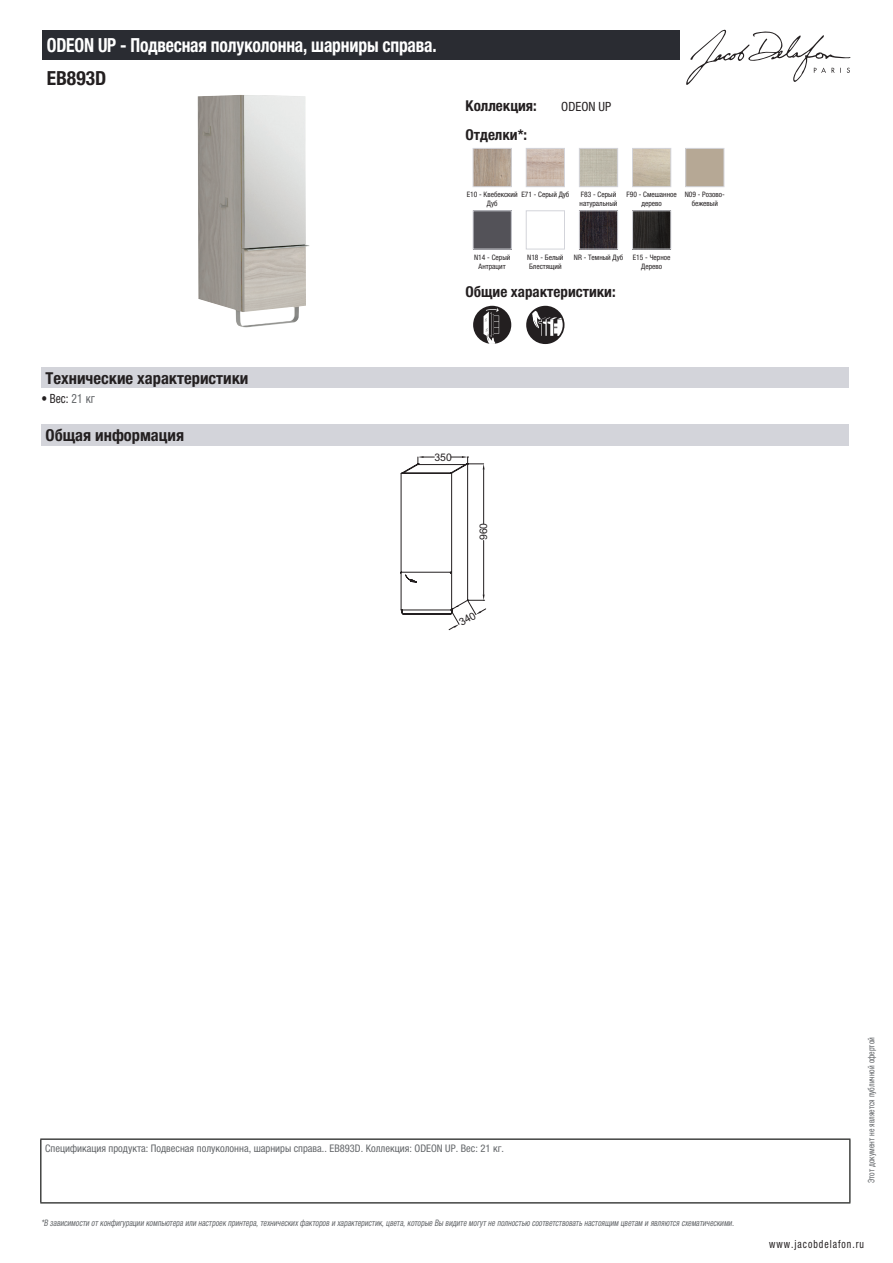
<style>
.page{position:relative;width:893px;height:1263px;background:#fff}
.page>*{position:absolute;margin:0;border:0;box-sizing:border-box;transform-origin:0 0}
.t1{font:700 condensed 19.5px "Helvetica Neue LTCYR";letter-spacing:-.01em;color:#fff;scale:.9 1}
.t2{font:700 condensed 19.5px "Helvetica Neue LTCYR";color:#231f20}
.t3{font:700 condensed 16.5px "Helvetica Neue LTCYR";color:#231f20}
.t4{font:700 condensed 15px "Helvetica Neue LTCYR";color:#231f20}
.t5{font:condensed 12.75px "Helvetica Neue LTCYR";color:#231f20;scale:.9 1}
.t6{font:condensed 12.75px "Helvetica Neue LTCYR";color:#231f20}
.t7{font:condensed 11.25px "Helvetica Neue LTCYR";letter-spacing:.1em;color:#231f20;scale:.87 1}
.t8{font:condensed 10.5px "Helvetica Neue LTCYR";color:#626568}
.t9{font:10.5px "Arial";color:#231f20}
.t10{font:italic condensed 9px "Helvetica Neue LTCYR";color:#626568;scale:.87 1}
.t11{font:condensed 9px "Helvetica Neue LTCYR";color:#626568;scale:.87 1}
.t12{font:condensed 7.5px/9px "Helvetica Neue LTCYR";color:#231f20;text-align:center}
.s1{color:#626568}
</style>
<div class="page">
<svg style="left:686px;top:30px;width:164px;height:55px"></svg>
<img style="left:198px;top:95px;width:111px;height:232px">
<img style="left:475px;top:150px;width:35px;height:35px">
<div style="left:473px;top:148px;width:39px;height:39px;border:1px solid #d3d4da"></div>
<img style="left:528px;top:150px;width:35px;height:35px">
<div style="left:526px;top:148px;width:39px;height:39px;border:1px solid #d3d4da"></div>
<img style="left:581px;top:150px;width:35px;height:35px">
<div style="left:579px;top:148px;width:39px;height:39px;border:1px solid #d3d4da"></div>
<div style="left:632px;top:148px;width:39px;height:39px;border:1px solid #d3d4da"></div>
<div style="left:685px;top:148px;width:39px;height:39px;border:1px solid #d3d4da"></div>
<img style="left:475px;top:212px;width:35px;height:35px">
<div style="left:473px;top:210px;width:39px;height:39px;border:1px solid #d3d4da"></div>
<div style="left:526px;top:210px;width:39px;height:39px;border:1px solid #d3d4da"></div>
<img style="left:581px;top:212px;width:35px;height:35px">
<div style="left:579px;top:210px;width:39px;height:39px;border:1px solid #d3d4da"></div>
<img style="left:634px;top:212px;width:35px;height:35px">
<div style="left:632px;top:210px;width:39px;height:39px;border:1px solid #d3d4da"></div>
<div style="left:473px;top:306px;width:38px;height:38px;background:#231f20;border-radius:19px"></div>
<svg style="left:484px;top:308px;width:15px;height:36px"></svg>
<svg style="left:526px;top:306px;width:38px;height:38px"></svg>
<div style="left:41px;top:367px;width:808px;height:21px;background:#d3d4da"></div>
<div style="left:41px;top:424px;width:808px;height:21px;background:#d3d4da"></div>
<div style="left:43px;top:30px;width:637px;height:30px;background:#2a2c32"></div>
<hr style="left:40px;top:1138px;width:810px;height:2px;background:#040503">
<hr style="left:40px;top:1140px;width:1px;height:62px;background:#040503">
<hr style="left:849px;top:1140px;width:1px;height:62px;background:#040503">
<hr style="left:40px;top:1202px;width:810px;height:1px;background:#040503">
<svg style="left:400px;top:456px;width:87px;height:174px"></svg>
<h1 class="t1" style="left:47px;top:34px;width:435px">ODEON UP - Подвесная полуколонна, шарниры справа.</h1>
<h1 class="t2" style="left:47px;top:67px;width:61px">EB893D</h1>
<h3 class="t4" style="left:466px;top:97px;width:73px">Коллекция:</h3>
<h3 class="t6" style="left:561px;top:99px;width:52px">ODEON UP</h3>
<h3 class="t4" style="left:466px;top:126px;width:63px">Отделки*:</h3>
<p class="t12" style="left:467px;top:190px;width:52px">E10 - Квебекский<br>Дуб</p>
<p class="t12" style="left:521px;top:190px;width:49px">E71 - Серый Дуб</p>
<p class="t12" style="left:580px;top:190px;width:39px;text-align:left">F83 - Серый натуральный</p>
<p class="t12" style="left:626px;top:190px;width:52px">F90 - Смешанное дерево</p>
<p class="t12" style="left:685px;top:190px;width:42px">N09 - Розово&shy;бежевый</p>
<p class="t12" style="left:474px;top:252px;width:38px">N14 - Серый<br>Антрацит</p>
<p class="t12" style="left:527px;top:252px;width:38px;text-align:left">N18 - Белый<br>Блестящий</p>
<p class="t12" style="left:574px;top:252px;width:51px">NR - Темный Дуб</p>
<p class="t12" style="left:633px;top:252px;width:39px">E15 - Черное<br>Дерево</p>
<h3 class="t4" style="left:466px;top:284px;width:152px">Общие характеристики:</h3>
<h2 class="t3" style="left:46px;top:369px;width:204px">Технические характеристики</h2>
<h3 class="t5" style="left:41px;top:391px;width:61px">• Вес: <span class="s1">21 кг</span></h3>
<h2 class="t3" style="left:46px;top:426px;width:140px">Общая информация</h2>
<p class="t9" style="left:434px;top:450px;width:19px">350</p>
<p class="t9" style="left:477px;top:540px;width:19px;rotate:-90deg">960</p>
<p class="t8" style="left:45px;top:1142px;width:460px">Спецификация продукта: Подвесная полуколонна, шарниры справа.. EB893D. Коллекция: ODEON UP. Вес: 21 кг.</p>
<p class="t10" style="left:41px;top:1218px;width:800px">*В зависимости отконфигурации компьютера или настроек принтера,техническихфакторов и характеристик,цвета,которые Вы видите могутне полностью соответствоватьнастоящим цветам и являются схематическими.</p>
<p class="t11" style="left:866px;top:1183px;width:169px;rotate:-90deg">Этот документ не является публичной офертой</p>
<p class="t7" style="left:769px;top:1237px;width:110px">www.jacobdelafon.ru</p>
</div>
